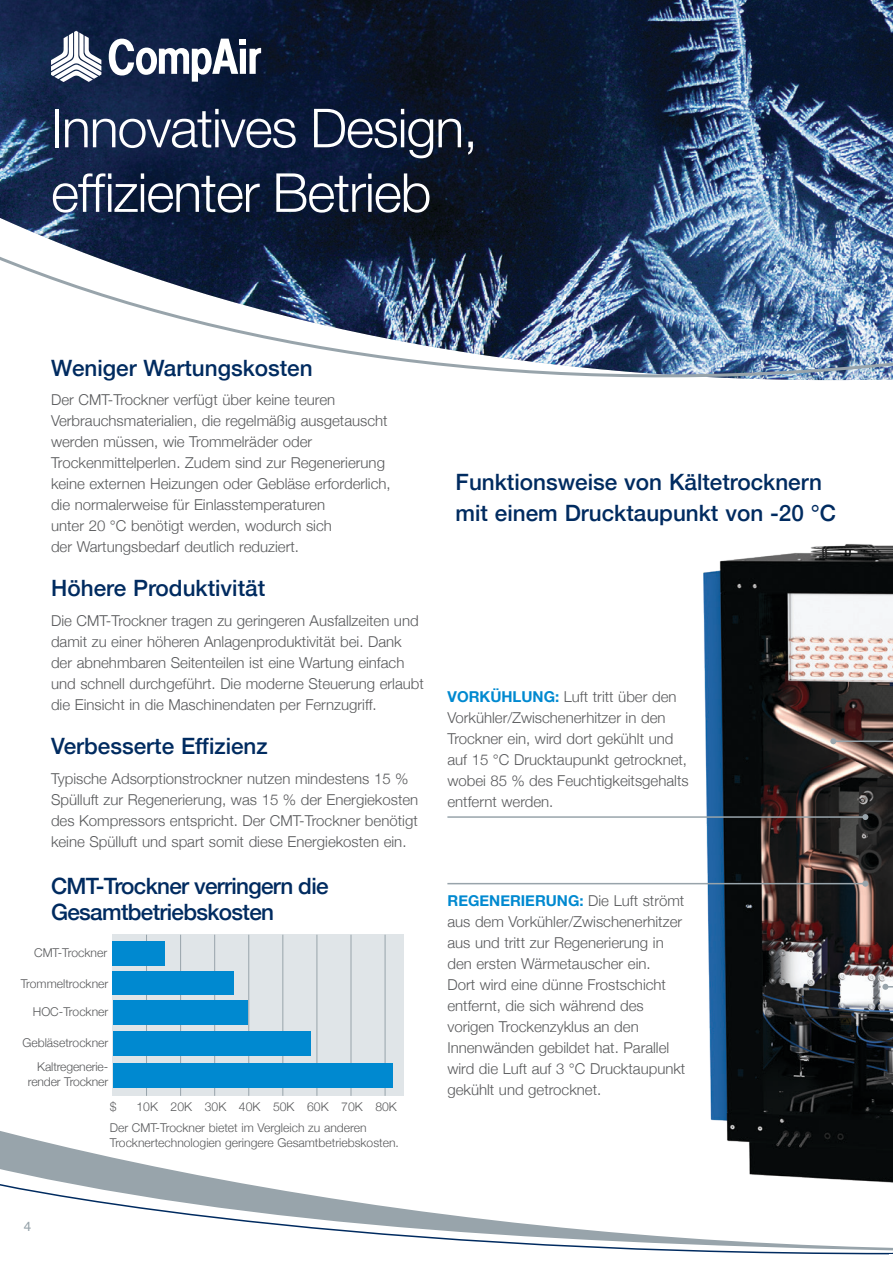
<style>
.page{position:relative;width:893px;height:1263px;background:#fff}
.page>*{position:absolute;margin:0;border:0;box-sizing:border-box;transform-origin:0 0}
.t1{font:300 53.85px/64.5px "Helvetica Neue";letter-spacing:-.02em;color:#fff}
.t2{font:500 22.5px/31.5px "Helvetica Neue";color:#002b60}
.t3{font:500 22.5px/25.5px "Helvetica Neue";letter-spacing:-.03em;color:#002b60}
.t4{font:300 15px/21px "Helvetica Neue";color:#58595b}
.t5{font:13.5px "Swiss 721 BT";color:#98a4ab}
.t6{font:300 12.15px/15px "Helvetica Neue";color:#58595b}
.s1{font-weight:700;color:#0089d0}
</style>
<div class="page">
<svg style="left:0;top:884px;width:890px;height:371px"></svg>
<svg style="left:890px;top:1247px;width:3px;height:7px"></svg>
<img style="left:0;top:0;width:893px;height:381px">
<div style="left:113px;top:935px;width:291px;height:161px;background:#e0e5e8"></div>
<hr style="left:385px;top:935px;width:1px;height:161px;background:#98a4ab">
<hr style="left:351px;top:935px;width:1px;height:161px;background:#98a4ab">
<hr style="left:317px;top:935px;width:1px;height:161px;background:#98a4ab">
<hr style="left:282px;top:935px;width:1px;height:161px;background:#98a4ab">
<hr style="left:248px;top:935px;width:1px;height:161px;background:#98a4ab">
<hr style="left:214px;top:935px;width:1px;height:161px;background:#98a4ab">
<hr style="left:180px;top:935px;width:1px;height:161px;background:#98a4ab">
<hr style="left:146px;top:935px;width:1px;height:161px;background:#98a4ab">
<div style="left:113px;top:941px;width:52px;height:24px;background:#0089d0"></div>
<div style="left:113px;top:971px;width:121px;height:24px;background:#0089d0"></div>
<div style="left:113px;top:1000px;width:134px;height:24px;background:#0089d0"></div>
<div style="left:113px;top:1031px;width:197px;height:25px;background:#0089d0"></div>
<div style="left:113px;top:1063px;width:279px;height:24px;background:#0089d0"></div>
<img style="left:703px;top:544px;width:190px;height:645px">
<hr style="left:447px;top:816px;width:418px;height:2px;background:#98a4ab">
<svg style="left:862px;top:814px;width:6px;height:6px"></svg>
<hr style="left:833px;top:740px;width:60px;height:2px;background:#98a4ab">
<svg style="left:830px;top:738px;width:6px;height:6px"></svg>
<svg style="left:882px;top:984px;width:11px;height:6px"></svg>
<hr style="left:447px;top:883px;width:418px;height:1px;background:#98a4ab">
<svg style="left:862px;top:881px;width:6px;height:6px"></svg>
<h1 class="t1" style="left:51px;top:92px;width:429px">Innovatives Design, effizienter Betrieb</h1>
<h2 class="t2" style="left:51px;top:350px;width:263px">Weniger Wartungskosten</h2>
<p class="t4" style="left:51px;top:388px;width:341px">Der CMT-Trockner verfügt über keine teuren Verbrauchsmaterialien, die regelmäßig ausgetauscht werden müssen, wie Trommelräder oder Trockenmittelperlen. Zudem sind zur Regenerierung keine externen Heizungen oder Gebläse erforderlich, die normalerweise für Einlasstemperaturen<br>unter 20 °C benötigt werden, wodurch sich<br>der Wartungsbedarf deutlich reduziert.</p>
<h2 class="t2" style="left:51px;top:571px;width:216px">Höhere Produktivität</h2>
<p class="t4" style="left:51px;top:609px;width:374px">Die CMT-Trockner tragen zu geringeren Ausfallzeiten und damit zu einer höheren Anlagenproduktivität bei. Dank der abnehmbaren Seitenteilen ist eine Wartung einfach und schnell durchgeführt. Die moderne Steuerung erlaubt die Einsicht in die Maschinendaten per Fernzugriff.</p>
<h2 class="t2" style="left:51px;top:728px;width:218px">Verbesserte Effizienz</h2>
<p class="t4" style="left:51px;top:767px;width:369px">Typische Adsorptionstrockner nutzen mindestens 15 % Spülluft zur Regenerierung, was 15 % der Energiekosten des Kompressors entspricht. Der CMT-Trockner benötigt keine Spülluft und spart somit diese Energiekosten ein.</p>
<h2 class="t3" style="left:51px;top:872px;width:279px">CMT-Trockner verringern die<br>Gesamtbetriebskosten</h2>
<p class="t6" style="left:34px;top:944px;width:75px">CMT-Trockner</p>
<p class="t6" style="left:21px;top:975px;width:89px">Trommeltrockner</p>
<p class="t6" style="left:33px;top:1003px;width:77px">HOC-Trockner</p>
<p class="t6" style="left:22px;top:1030px;width:87px;line-height:24.2px;text-align:right">Gebläsetrockner<br>Kaltregenerie-</p>
<p class="t6" style="left:28px;top:1074px;width:82px">render Trockner</p>
<p class="t6" style="left:110px;top:1098px;width:8px">$</p>
<p class="t6" style="left:137px;top:1098px;width:262px">10K 20K 30K 40K 50K 60K 70K 80K</p>
<p class="t6" style="left:110px;top:1119px;width:291px">Der CMT-Trockner bietet im Vergleich zu anderen<br>Trocknertechnologien geringere Gesamtbetriebskosten.</p>
<h2 class="t2" style="left:455px;top:464px;width:382px">Funktionsweise von Kältetrocknern mit einem Drucktaupunkt von -20 °C</h2>
<p class="t4" style="left:447px;top:685px;width:243px"><span class="s1">VORKÜHLUNG:</span> Luft tritt über den<br>Vorkühler/Zwischenerhitzer in den<br>Trockner ein, wird dort gekühlt und auf 15 °C Drucktaupunkt getrocknet, wobei 85 % des Feuchtigkeitsgehalts entfernt werden.</p>
<p class="t4" style="left:447px;top:889px;width:240px"><span class="s1">REGENERIERUNG:</span> Die Luft strömt aus dem Vorkühler/Zwischenerhitzer aus und tritt zur Regenerierung in den ersten Wärmetauscher ein.<br>Dort wird eine dünne Frostschicht entfernt, die sich während des vorigen Trockenzyklus an den<br>Innenwänden gebildet hat. Parallel wird die Luft auf 3 °C Drucktaupunkt gekühlt und getrocknet.</p>
<p class="t5" style="left:24px;top:1218px;width:9px">4</p>
</div>
